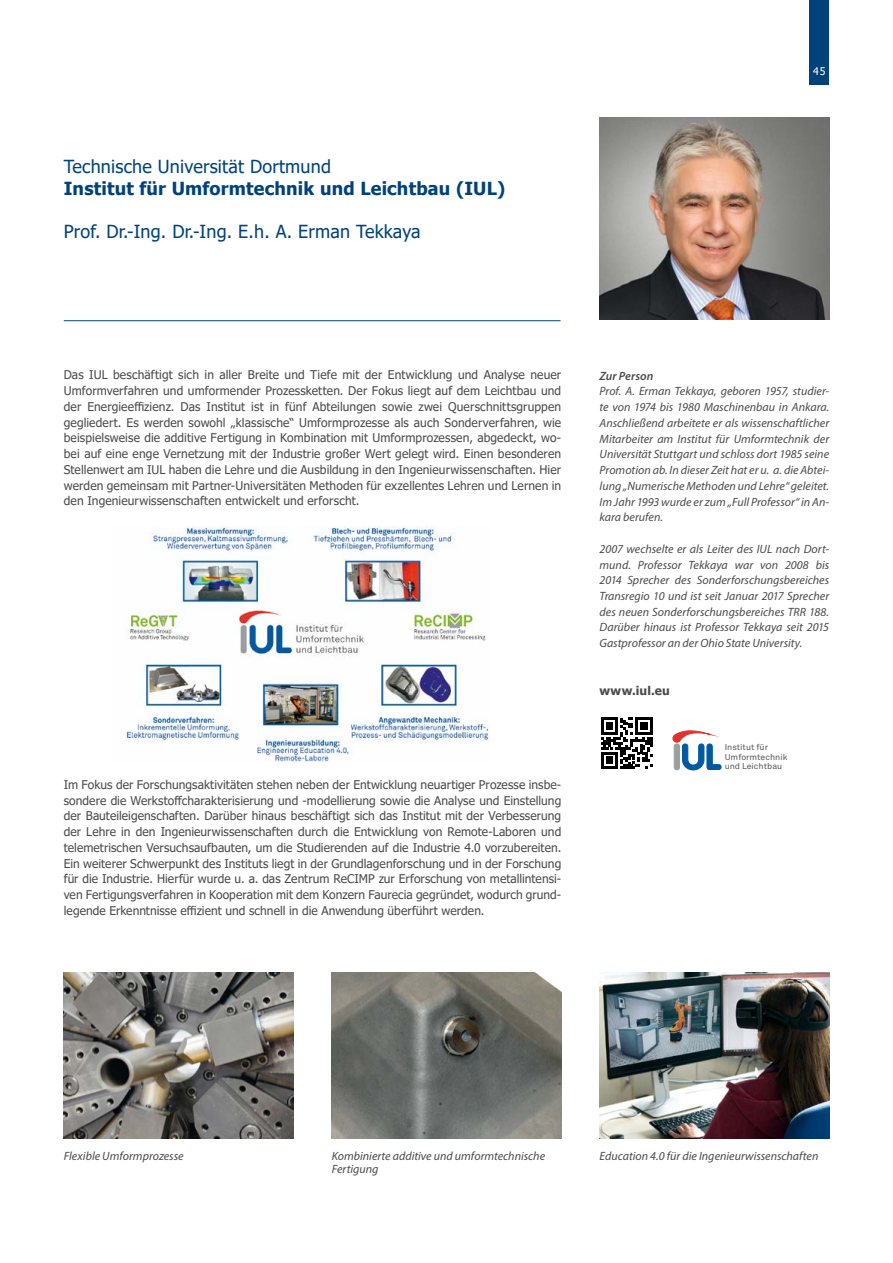
<style>
.page{position:relative;width:893px;height:1263px;background:#fff}
.page>*{position:absolute;margin:0;border:0;box-sizing:border-box;transform-origin:0 0}
.t1{font:18px "Tahoma";letter-spacing:.01em;color:#004279}
.t2{font:700 18px "Tahoma";letter-spacing:.01em;color:#004279}
.t3{font:12px/15.8px "Tahoma";letter-spacing:.01em;color:#4a4a4c;text-align:justify}
.t4{font:italic 12px/15.8px "Myriad Pro";color:#4a4a4c;text-align:justify}
.t5{font:700 12px "Tahoma";letter-spacing:.015em;color:#4a4a4c}
.t6{font:italic 600 12px "Myriad Pro";letter-spacing:.01em;color:#4a4a4c}
.t7{font:10.5px "Tahoma";color:#fff}
.t8{font:8.4px/9.8px "Akkurat Office";color:#58585a;scale:1.04 1}
</style>
<div class="page">
<div style="left:810px;top:0;width:19px;height:85px;background:#004279"></div>
<img style="left:600px;top:117px;width:229px;height:203px">
<svg style="left:601px;top:718px;width:51px;height:51px"></svg>
<img style="left:600px;top:972px;width:229px;height:167px">
<img style="left:332px;top:972px;width:229px;height:167px">
<img style="left:64px;top:972px;width:229px;height:167px">
<svg style="left:673px;top:731px;width:48px;height:39px"></svg>
<img style="left:125px;top:526px;width:364px;height:235px">
<hr style="left:64px;top:320px;width:497px;height:1px;background:#004279">
<h1 class="t1" style="left:64px;top:155px;width:269px">Technische Universität Dortmund</h1>
<h1 class="t2" style="left:64px;top:176px;width:443px">Institut für Umformtechnik und Leichtbau (IUL)</h1>
<h1 class="t1" style="left:64px;top:219px;width:358px">Prof. Dr.-Ing. Dr.-Ing. E.h. A. Erman Tekkaya</h1>
<p class="t7" style="left:813px;top:64px;width:14px">45</p>
<p class="t3" style="left:64px;top:368px;width:499px">Das IUL beschäftigt sich in aller Breite und Tiefe mit der Entwicklung und Analyse neuer Umformverfahren und umformender Prozessketten. Der Fokus liegt auf dem Leichtbau und der Energieeffizienz. Das Institut ist in fünf Abteilungen sowie zwei Querschnittsgruppen gegliedert. Es werden sowohl „klassische“ Umformprozesse als auch Sonderverfahren, wie beispielsweise die additive Fertigung in Kombination mit Umformprozessen, abgedeckt, wo&shy;bei auf eine enge Vernetzung mit der Industrie großer Wert gelegt wird. Einen besonderen Stellenwert am IUL haben die Lehre und die Ausbildung in den Ingenieurwissenschaften. Hier werden gemeinsam mit Partner-Universitäten Methoden für exzellentes Lehren und Lernen in den Ingenieurwissenschaften entwickelt und erforscht.</p>
<p class="t3" style="left:64px;top:777px;width:499px">Im Fokus der Forschungsaktivitäten stehen neben der Entwicklung neuartiger Prozesse insbe&shy;sondere die Werkstoffcharakterisierung und -modellierung sowie die Analyse und Einstellung der Bauteileigenschaften. Darüber hinaus beschäftigt sich das Institut mit der Verbesserung der Lehre in den Ingenieurwissenschaften durch die Entwicklung von Remote-Laboren und telemetrischen Versuchsaufbauten, um die Studierenden auf die Industrie 4.0 vorzubereiten.<br>Ein weiterer Schwerpunkt des Instituts liegt in der Grundlagenforschung und in der Forschung für die Industrie. Hierfür wurde u. a. das Zentrum ReCIMP zur Erforschung von metallintensi&shy;ven Fertigungsverfahren in Kooperation mit dem Konzern Faurecia gegründet, wodurch grund&shy;legende Erkenntnisse effizient und schnell in die Anwendung überführt werden.</p>
<p class="t6" style="left:600px;top:368px;width:55px">Zur Person</p>
<p class="t4" style="left:600px;top:383px;width:231px">Prof. A. Erman Tekkaya, geboren 1957, studier&shy;te von 1974 bis 1980 Maschinenbau in Ankara.<br>Anschließend arbeitete er als wissenschaftlicher Mitarbeiter am Institut für Umformtechnik der Universität Stuttgart und schloss dort 1985 seine Promotion ab. In dieser Zeit hat er u. a. die Abtei&shy;lung „Numerische Methoden und Lehre“ geleitet.<br>Im Jahr 1993 wurde er zum „Full Professor“ in An&shy;kara berufen.</p>
<p class="t4" style="left:600px;top:541px;width:231px">2007 wechselte er als Leiter des IUL nach Dort&shy;mund. Professor Tekkaya war von 2008 bis 2014 Sprecher des Sonderforschungsbereiches Transregio 10 und ist seit Januar 2017 Sprecher des neuen Sonderforschungsbereiches TRR 188.<br>Darüber hinaus ist Professor Tekkaya seit 2015<br>Gastprofessor an der Ohio State University.</p>
<p class="t5" style="left:600px;top:682px;width:72px">www.iul.eu</p>
<p class="t8" style="left:725px;top:742px;width:62px">Institut für<br>Umformtechnik und Leichtbau</p>
<p class="t4" style="left:64px;top:1148px;width:121px">Flexible Umformprozesse</p>
<p class="t4" style="left:332px;top:1149px;width:215px;line-height:13.2px">Kombinierte additive und umformtechnische<br>Fertigung</p>
<p class="t4" style="left:600px;top:1148px;width:220px">Education 4.0 für die Ingenieurwissenschaften</p>
</div>
